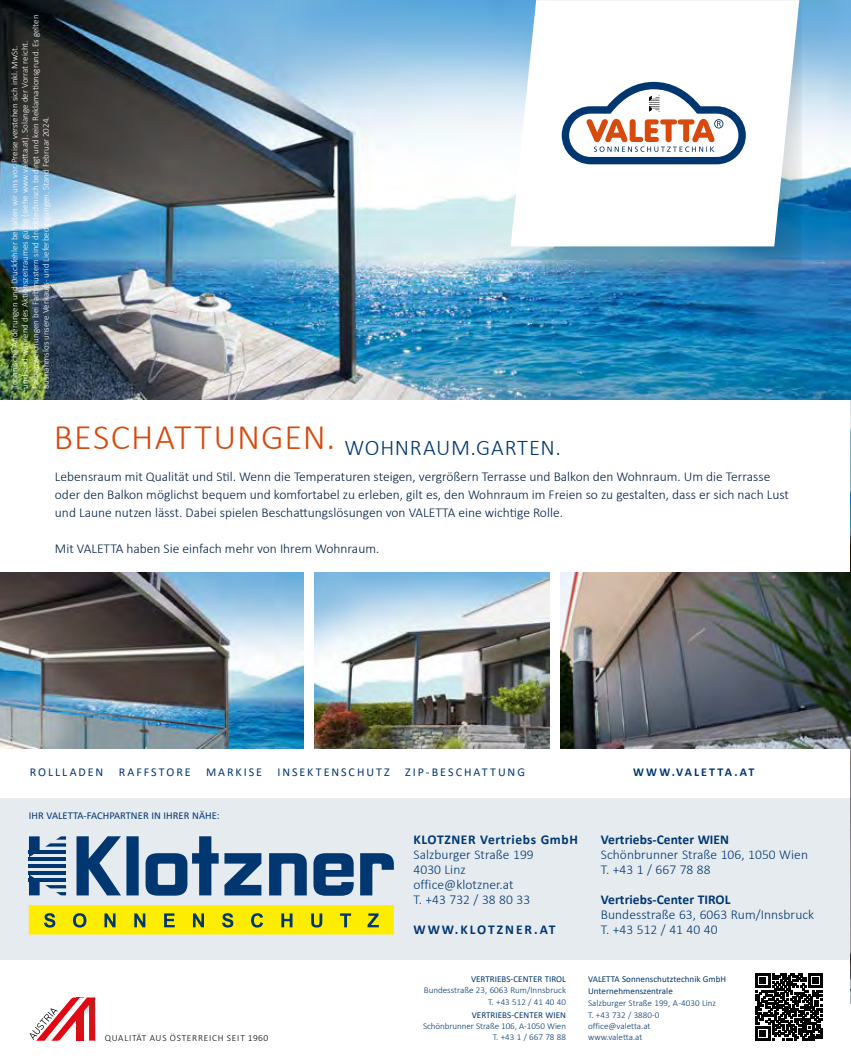
<style>
.page{position:relative;width:851px;height:1063px;background:#fff}
.page>*{position:absolute;margin:0;border:0;box-sizing:border-box;transform-origin:0 0}
.t1{font:300 36px "Calibri";letter-spacing:.03em;color:#d7490c}
.t2{font:300 22.5px "Calibri";letter-spacing:.03em;color:#003770}
.t3{font:300 13.5px/18px "Calibri";color:#001f47}
.t4{font:300 13.5px/15px "Calibri";letter-spacing:.005em;color:#003770}
.t5{font:700 13.5px "Calibri";letter-spacing:.005em;color:#003770}
.t6{font:700 13.5px "Calibri";letter-spacing:.045em;color:#003770}
.t7{font:700 13.5px "Calibri";letter-spacing:.145em;color:#003770}
.t8{font:12px "Calibri";letter-spacing:.165em;color:#003770}
.t9{font:700 12px "Calibri";letter-spacing:.165em;color:#003770}
.t10{font:10.5px "Calibri";letter-spacing:.005em;color:#003770}
.t11{font:300 9.45px "Calibri";letter-spacing:.08em;color:#000}
.t12{font:300 9px/10.5px "Calibri";color:#fff}
.t13{font:300 9px/11.6px "Calibri";letter-spacing:.005em;color:#003770;text-align:right}
.t14{font:9px/12px "Calibri";letter-spacing:.005em;color:#003770}
</style>
<div class="page">
<img style="left:850px;top:0;width:1px;height:1003px">
<svg style="left:30px;top:998px;width:65px;height:43px"></svg>
<img style="left:0;top:0;width:850px;height:400px">
<img style="left:315px;top:572px;width:234px;height:176px">
<img style="left:560px;top:572px;width:290px;height:176px">
<img style="left:0;top:572px;width:304px;height:176px">
<svg style="left:538px;top:0;width:263px;height:278px;background:#548fb6"></svg>
<svg style="left:510px;top:0;width:289px;height:246px"></svg>
<svg style="left:561px;top:82px;width:184px;height:82px"></svg>
<svg style="left:755px;top:974px;width:67px;height:67px"></svg>
<div style="left:0;top:798px;width:850px;height:162px;background:#e6ebf0"></div>
<svg style="left:76px;top:836px;width:45px;height:59px"></svg>
<div style="left:126px;top:836px;width:13px;height:59px;background:#003770"></div>
<svg style="left:145px;top:836px;width:73px;height:60px"></svg>
<svg style="left:224px;top:853px;width:37px;height:42px"></svg>
<svg style="left:269px;top:853px;width:38px;height:42px"></svg>
<svg style="left:360px;top:853px;width:34px;height:42px"></svg>
<svg style="left:313px;top:853px;width:41px;height:43px"></svg>
<div style="left:29px;top:905px;width:365px;height:30px;background:#ffed00"></div>
<svg style="left:29px;top:836px;width:37px;height:21px"></svg>
<svg style="left:29px;top:874px;width:37px;height:21px"></svg>
<hr style="left:29px;top:857px;width:37px;height:4px;background:#003770">
<hr style="left:29px;top:871px;width:37px;height:3px;background:#003770">
<hr style="left:29px;top:850px;width:37px;height:4px;background:#003770">
<hr style="left:29px;top:878px;width:37px;height:3px;background:#003770">
<hr style="left:29px;top:864px;width:37px;height:4px;background:#003770">
<svg style="left:44px;top:913px;width:335px;height:15px"></svg>
<p class="t12" style="left:9px;top:389px;width:376px;rotate:-90deg">Technische Änderungen und Druckfehler behalten wir uns vor. Preise verstehen sich inkl. MwSt.<br>und sind während des Aktionszeitraumes gütlig (siehe www.valetta.at). Solange der Vorrat reicht.<br>Farbabweichungen bei Farbmustern sind drucktechnisch bedingt und kein Reklamationsgrund. Es gelten ausnahmslos unsere Verkaufs- und Lieferbedingungen. Stand Februar 2024.</p>
<h1 class="t1" style="left:54px;top:415px;width:283px">BESCHATTUNGEN.</h1>
<h2 class="t2" style="left:344px;top:434px;width:218px">WOHNRAUM.GARTEN.</h2>
<p class="t3" style="left:55px;top:467px;width:735px">Lebensraum mit Qualität und Stil. Wenn die Temperaturen steigen, vergrößern Terrasse und Balkon den Wohnraum. Um die Terrasse oder den Balkon möglichst bequem und komfortabel zu erleben, gilt es, den Wohnraum im Freien so zu gestalten, dass er sich nach Lust und Laune nutzen lässt. Dabei spielen Beschattungslösungen von VALETTA eine wichtige Rolle.</p>
<p class="t3" style="left:55px;top:539px;width:326px">Mit VALETTA haben Sie einfach mehr von Ihrem Wohnraum.</p>
<p class="t8" style="left:30px;top:764px;width:75px">ROLLLADEN</p>
<p class="t8" style="left:119px;top:764px;width:73px">RAFFSTORE</p>
<p class="t8" style="left:206px;top:764px;width:58px">MARKISE</p>
<p class="t8" style="left:277px;top:764px;width:114px">INSEKTENSCHUTZ</p>
<p class="t8" style="left:405px;top:764px;width:121px">ZIP-BESCHATTUNG</p>
<p class="t9" style="left:633px;top:764px;width:123px">WWW.VALETTA.AT</p>
<p class="t10" style="left:29px;top:808px;width:192px">IHR VALETTA-FACHPARTNER IN IHRER NÄHE:</p>
<p class="t11" style="left:105px;top:1032px;width:165px">QUALITÄT AUS ÖSTERREICH SEIT 1960</p>
<p class="t6" style="left:413px;top:830px;width:166px">KLOTZNER Vertriebs GmbH</p>
<p class="t4" style="left:413px;top:847px;width:122px">Salzburger Straße 199<br>4030 Linz office@klotzner.at<br>T. +43 732 / 38 80 33</p>
<p class="t7" style="left:413px;top:920px;width:143px">WWW.KLOTZNER.AT</p>
<p class="t5" style="left:600px;top:830px;width:130px">Vertriebs-Center WIEN</p>
<p class="t4" style="left:600px;top:847px;width:209px">Schönbrunner Straße 106, 1050 Wien<br>T. +43 1 / 667 78 88</p>
<p class="t5" style="left:600px;top:890px;width:131px">Vertriebs-Center TIROL</p>
<p class="t4" style="left:600px;top:907px;width:215px">Bundesstraße 63, 6063 Rum/Innsbruck<br>T. +43 512 / 41 40 40</p>
<p class="t14" style="left:471px;top:973px;width:96px">VERTRIEBS-CENTER TIROL</p>
<p class="t13" style="left:424px;top:985px;width:144px">Bundesstraße 23, 6063 Rum/Innsbruck<br>T. +43 512 / 41 40 40</p>
<p class="t14" style="left:471px;top:1008px;width:96px">VERTRIEBS-CENTER WIEN</p>
<p class="t13" style="left:423px;top:1020px;width:144px">Schönbrunner Straße 106, A-1050 Wien<br>T. +43 1 / 667 78 88</p>
<p class="t14" style="left:588px;top:972px;width:140px">VALETTA Sonnenschutztechnik GmbH<br>Unternehmenszentrale</p>
<p class="t13" style="left:588px;top:997px;width:130px;text-align:left">Salzburger Straße 199, A -4030 Linz<br>T. +43 732 / 3880-0 office@valetta.at<br>www.valetta.at</p>
</div>
